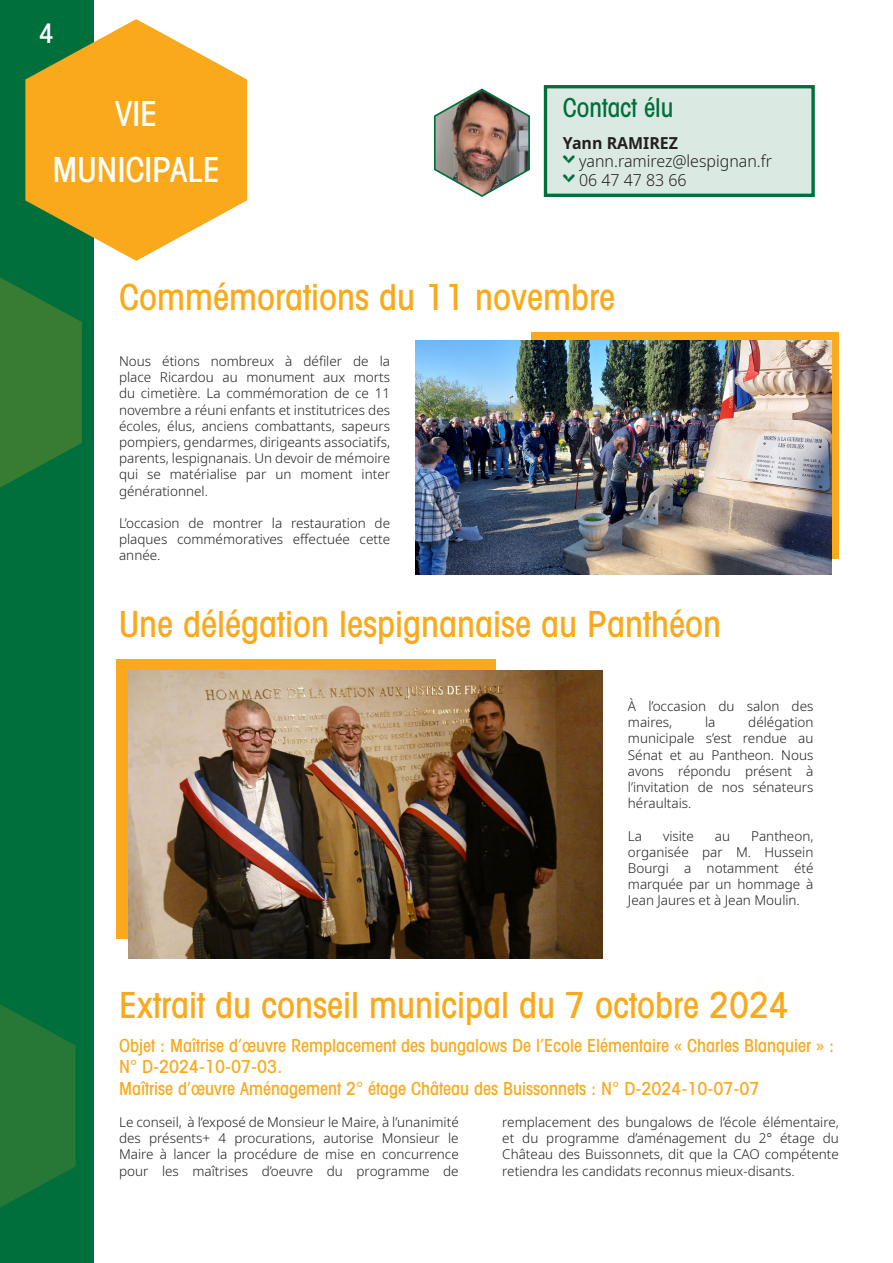
<style>
.page{position:relative;width:893px;height:1263px;background:#fff}
.page>*{position:absolute;margin:0;border:0;box-sizing:border-box;transform-origin:0 0}
.t1{font:500 condensed 36px "Avant Garde";color:#f9a91b}
.t2{font:500 condensed 34.5px/55.2px "Avant Garde";color:#fff;text-align:center}
.t3{font:500 condensed 27px "Avant Garde";color:#fff}
.t4{font:500 condensed 26.1px "Avant Garde";color:#006f3c}
.t5{font:500 condensed 18px/21.6px "Avant Garde";color:#f9a91b}
.t6{font:300 16.5px/18.8px "Noto Sans";color:#231f20}
.t7{font:700 16.5px "Noto Sans";color:#231f20}
.t8{font:300 13.5px/16.2px "Noto Sans";color:#231f20;text-align:justify}
</style>
<div class="page">
<div style="left:0;top:0;width:94px;height:1263px;background:#006f3c"></div>
<svg style="left:25px;top:19px;width:222px;height:242px;fill:#f9a91b"></svg>
<svg style="left:0;top:277px;width:82px;height:211px"></svg>
<svg style="left:0;top:1004px;width:76px;height:204px"></svg>
<div style="left:544px;top:85px;width:271px;height:112px;background:#dae9e1;border:3px solid #006f3c"></div>
<img style="left:433px;top:88px;width:97px;height:109px">
<div style="left:531px;top:332px;width:308px;height:227px;background:#f9a91b"></div>
<img style="left:416px;top:341px;width:415px;height:233px">
<div style="left:117px;top:659px;width:379px;height:280px;background:#f9a91b"></div>
<img style="left:129px;top:670px;width:473px;height:288px">
<h3 class="t3" style="left:39px;top:16px;width:17px">4</h3>
<h2 class="t2" style="left:53px;top:86px;width:169px">VIE<br>MUNICIPALE</h2>
<h3 class="t4" style="left:563px;top:92px;width:112px">Contact élu</h3>
<p class="t7" style="left:563px;top:131px;width:117px">Yann RAMIREZ</p>
<p class="t6" style="left:579px;top:151px;width:194px">yann.ramirez@lespignan.fr<br>06 47 47 83 66</p>
<h1 class="t1" style="left:119px;top:274px;width:498px">Commémorations du 11 novembre</h1>
<p class="t8" style="left:119px;top:353px;width:273px">Nous étions nombreux à défiler de la place Ricardou au monument aux morts du cimetière. La commémoration de ce 11 novembre a réuni enfants et institutrices des écoles, élus, anciens combattants, sapeurs pompiers, gendarmes, dirigeants associatifs, parents, lespignanais. Un devoir de mémoire qui se matérialise par un moment inter générationnel.</p>
<p class="t8" style="left:119px;top:515px;width:273px">L’occasion de montrer la restauration de plaques commémoratives effectuée cette année.</p>
<h1 class="t1" style="left:119px;top:602px;width:603px">Une délégation lespignanaise au Panthéon</h1>
<p class="t8" style="left:628px;top:698px;width:187px">À l’occasion du salon des maires,</p>
<p class="t8" style="left:628px;top:714px;width:187px;text-indent:120px">délégation municipale s’est rendue au Sénat et au Pantheon. Nous avons répondu présent à l’invitation de nos sénateurs héraultais.</p>
<p class="t8" style="left:628px;top:827px;width:16px">La</p>
<p class="t8" style="left:663px;top:827px;width:32px">visite</p>
<p class="t8" style="left:715px;top:827px;width:17px">au</p>
<p class="t8" style="left:705px;top:714px;width:12px">la</p>
<p class="t8" style="left:628px;top:827px;width:187px;text-indent:123px">Pantheon, organisée par M. Hussein Bourgi a notamment été marquée par un hommage à Jean Jaures et à Jean Moulin.</p>
<h1 class="t1" style="left:119px;top:983px;width:671px">Extrait du conseil municipal du 7 octobre 2024</h1>
<h3 class="t5" style="left:119px;top:1034px;width:716px">Objet : Maîtrise d’œuvre Remplacement des bungalows De l’Ecole Elémentaire « Charles Blanquier » :<br>N° D-2024-10-07-03.<br>Maîtrise d’œuvre Aménagement 2° étage Château des Buissonnets : N° D-2024-10-07-07</h3>
<p class="t8" style="left:119px;top:1114px;width:341px">Le conseil, à l’exposé de Monsieur le Maire, à l’unanimité des présents+ 4 procurations, autorise Monsieur le Maire à lancer la procédure de mise en concurrence pour les maîtrises d’oeuvre du programme de</p>
<p class="t8" style="left:502px;top:1114px;width:338px">remplacement des bungalows de l’école élémentaire, et du programme d’aménagement du 2° étage du Château des Buissonnets, dit que la CAO compétente retiendra les candidats reconnus mieux-disants.</p>
</div>
